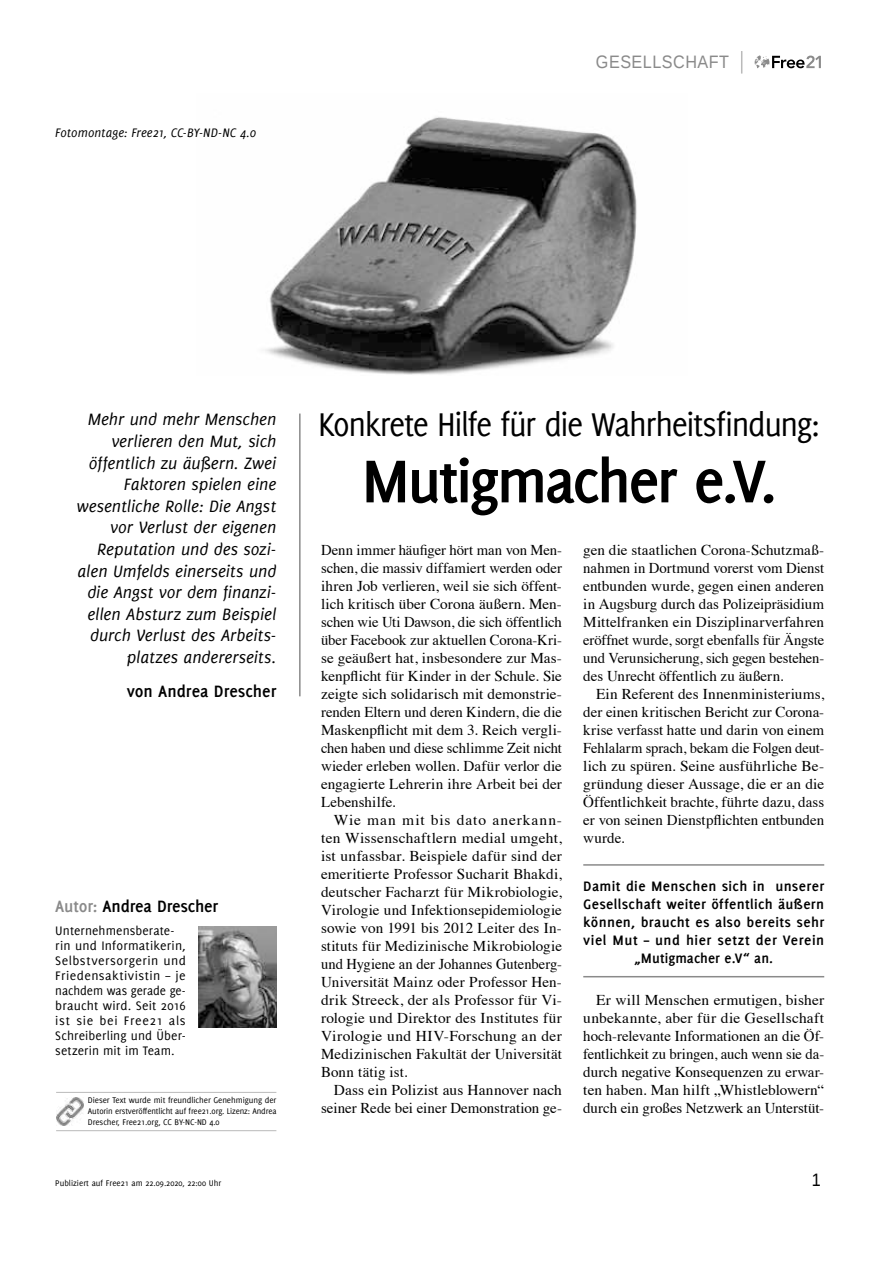
<style>
.page{position:relative;width:893px;height:1263px;background:#fff}
.page>*{position:absolute;margin:0;border:0;box-sizing:border-box;transform-origin:0 0}
.t1{font:700 66px "Delicious";letter-spacing:-.045em;color:#000}
.t2{font:36px "Delicious";letter-spacing:-.04em;color:#000;scale:.95 1}
.t3{font:italic 18px/21.6px "Delicious";color:#000;text-align:right}
.t4{font:700 18px "Delicious";letter-spacing:-.01em;color:#000}
.t5{font:18px "Liberation Sans";letter-spacing:.03em;color:#8a8a8a;scale:.9 1}
.t6{font:18px "Liberation Sans";color:#000;scale:.9 1}
.t7{font:15px/18px "Times";color:#000;text-align:justify}
.t8{font:700 15px/18px "Delicious";letter-spacing:.025em;color:#000;text-align:center}
.t9{font:13.5px/15px "Delicious";letter-spacing:.015em;color:#000}
.t10{font:italic 13.5px "Delicious";color:#000}
.t11{font:9px/10.8px "Delicious";letter-spacing:-.01em;color:#000;text-align:justify}
.s1{color:#8a8a8a}
</style>
<div class="page">
<svg style="left:755px;top:55px;width:66px;height:13px"></svg>
<svg style="left:741px;top:51px;width:1px;height:23px"></svg>
<hr style="left:583px;top:864px;width:241px;height:2px;background:#8a8a8a">
<hr style="left:583px;top:976px;width:241px;height:1px;background:#8a8a8a">
<hr style="left:299px;top:414px;width:2px;height:282px;background:#8a8a8a">
<img style="left:265px;top:117px;width:372px;height:258px">
<hr style="left:56px;top:1092px;width:220px;height:1px;background:#bababa">
<hr style="left:56px;top:1130px;width:220px;height:1px;background:#bababa">
<img style="left:56px;top:1097px;width:28px;height:28px">
<img style="left:199px;top:926px;width:77px;height:101px">
<p class="t10" style="left:55px;top:125px;width:202px">Fotomontage: Free21, CC-BY-ND-NC 4.0</p>
<p class="t5" style="left:596px;top:52px;width:149px">GESELLSCHAFT</p>
<p class="t3" style="left:77px;top:409px;width:201px">Mehr und mehr Menschen verlieren den Mut, sich öffentlich zu äußern. Zwei<br>Faktoren spielen eine wesentliche Rolle: Die Angst vor Verlust der eigenen<br>Reputation und des sozi&shy;alen Umfelds einerseits und die Angst vor dem finanzi&shy;ellen Absturz zum Beispiel durch Verlust des Arbeits&shy;platzes andererseits.</p>
<p class="t4" style="left:127px;top:681px;width:151px">von Andrea Drescher</p>
<p class="t4" style="left:55px;top:895px;width:164px"><span class="s1">Autor:</span> Andrea Drescher</p>
<p class="t9" style="left:55px;top:923px;width:132px">Unternehmensberate&shy;rin und Informatikerin,<br>Selbstversorgerin und<br>Friedensaktivistin – je nachdem was gerade ge&shy;braucht wird. Seit 2016 ist sie bei Free21 als<br>Schreiberling und Über&shy;setzerin mit im Team.</p>
<p class="t11" style="left:88px;top:1095px;width:190px">Dieser Text wurde mit freundlicher Genehmigung der Autorin erstveröffentlicht auf free21.org. Lizenz: Andrea Drescher, Free21.org, CC BY-NC-ND 4.0</p>
<h2 class="t2" style="left:318px;top:404px;width:530px">Konkrete Hilfe für die Wahrheitsfindung:</h2>
<h1 class="t1" style="left:361px;top:443px;width:417px">Mutigmacher e.V.</h1>
<p class="t7" style="left:321px;top:540px;width:242px">Denn immer häufiger hört man von Men&shy;schen, die massiv diffamiert werden oder ihren Job verlieren, weil sie sich öffent&shy;lich kritisch über Corona äußern. Men&shy;schen wie Uti Dawson, die sich öffentlich über Facebook zur aktuellen Corona-Kri&shy;se geäußert hat, insbesondere zur Mas&shy;kenpflicht für Kinder in der Schule. Sie zeigte sich solidarisch mit demonstrie&shy;renden Eltern und deren Kindern, die die Maskenpflicht mit dem 3. Reich vergli&shy;chen haben und diese schlimme Zeit nicht wieder erleben wollen. Dafür verlor die engagierte Lehrerin ihre Arbeit bei der Lebenshilfe.</p>
<p class="t7" style="left:321px;top:810px;width:242px;text-indent:13px">Wie man mit bis dato anerkann&shy;ten Wissenschaftlern medial umgeht, ist unfassbar. Beispiele dafür sind der emeritierte Professor Sucharit Bhakdi, deutscher Facharzt für Mikrobiologie, Virologie und Infektionsepidemiologie sowie von 1991 bis 2012 Leiter des In&shy;stituts für Medizinische Mikrobiologie und Hygiene an der Johannes Gutenberg-Universität Mainz oder Professor Hen&shy;drik Streeck, der als Professor für Vi&shy;rologie und Direktor des Institutes für Virologie und HIV-Forschung an der Medizinischen Fakultät der Universität Bonn tätig ist.</p>
<p class="t7" style="left:321px;top:1080px;width:242px;text-align:right">Dass ein Polizist aus Hannover nach seiner Rede bei einer Demonstration ge-</p>
<p class="t7" style="left:583px;top:540px;width:242px">gen die staatlichen Corona-Schutzmaß&shy;nahmen in Dortmund vorerst vom Dienst entbunden wurde, gegen einen anderen in Augsburg durch das Polizeipräsidium Mittelfranken ein Disziplinarverfahren eröffnet wurde, sorgt ebenfalls für Ängste und Verunsicherung, sich gegen bestehen&shy;des Unrecht öffentlich zu äußern.</p>
<p class="t7" style="left:583px;top:684px;width:242px;text-indent:13px">Ein Referent des Innenministeriums, der einen kritischen Bericht zur Corona&shy;krise verfasst hatte und darin von einem Fehlalarm sprach, bekam die Folgen deut&shy;lich zu spüren. Seine ausführliche Be&shy;gründung dieser Aussage, die er an die Öffentlichkeit brachte, führte dazu, dass er von seinen Dienstpflichten entbunden wurde.</p>
<p class="t8" style="left:583px;top:877px;width:242px">Damit die Menschen sich in unserer Gesellschaft weiter öffentlich äußern können, braucht es also bereits sehr viel Mut – und hier setzt der Verein „Mutigmacher e.V“ an.</p>
<p class="t7" style="left:583px;top:990px;width:242px;text-indent:13px">Er will Menschen ermutigen, bisher unbekannte, aber für die Gesellschaft hoch-relevante Informationen an die Öf&shy;fentlichkeit zu bringen, auch wenn sie da&shy;durch negative Konsequenzen zu erwar&shy;ten haben. Man hilft „Whistleblowern“ durch ein großes Netzwerk an Unterstüt-</p>
<p class="t11" style="left:55px;top:1177px;width:168px">Publiziert auf Free21 am 22.09.2020, 22:00 Uhr</p>
<p class="t6" style="left:812px;top:1169px;width:12px">1</p>
</div>
